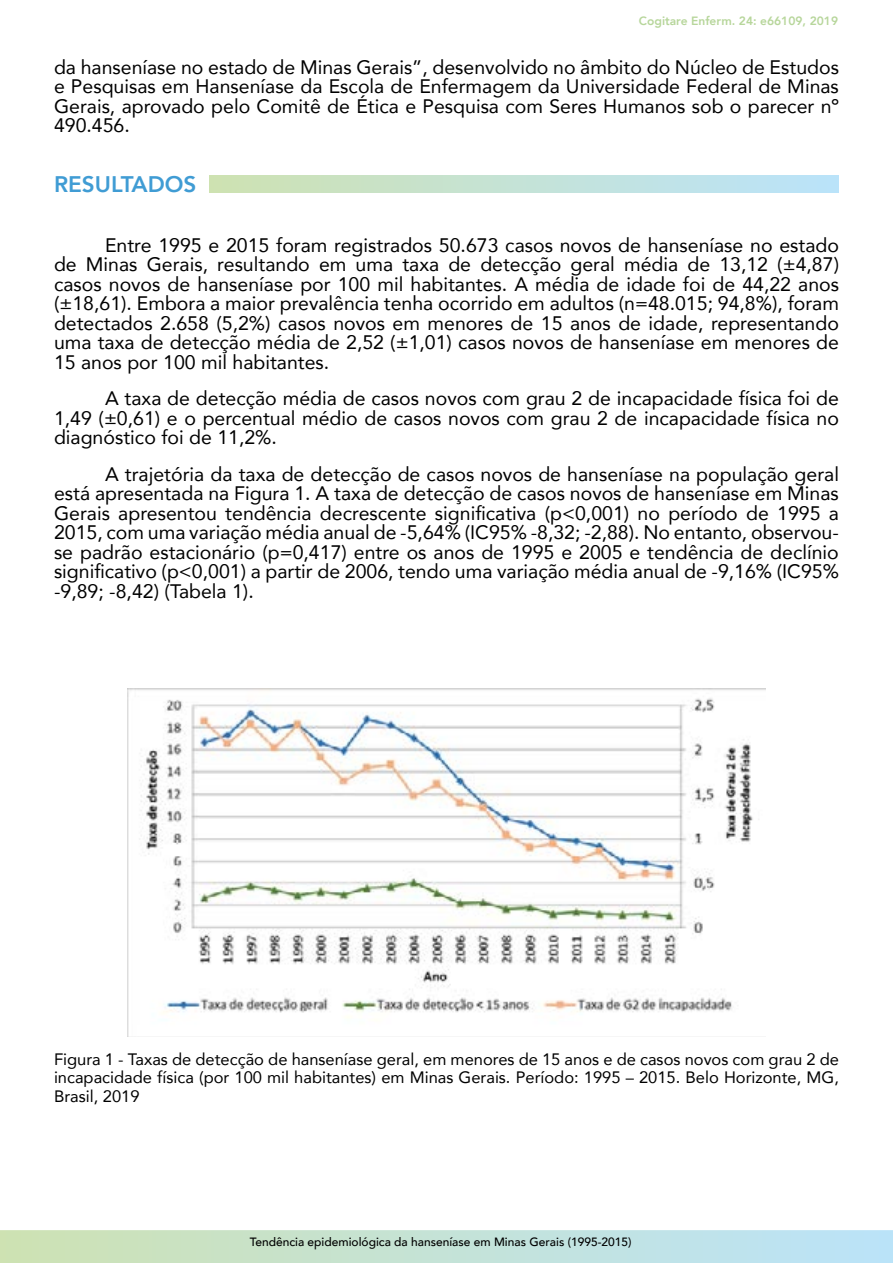
<style>
.page{position:relative;width:893px;height:1263px;background:#fff}
.page>*{position:absolute;margin:0;border:0;box-sizing:border-box;transform-origin:0 0}
.t1{font:800 22.5px "Avenir";color:#409cd4}
.t2{font:19.5px/19.5px "Avenir";color:#000;text-align:justify}
.t3{font:16.5px/18.8px "Avenir";color:#000;text-align:justify}
.t4{font:500 12px "Avenir";color:#000}
.t5{font:800 12px "Avenir";color:#b7d69b}
</style>
<div class="page">
<svg style="left:0;top:1230px;width:893px;height:33px;background:#c4e2d6"></svg>
<div style="left:210px;top:176px;width:629px;height:16px;background:linear-gradient(to right,#cee2b2,#bae3fb)"></div>
<img style="left:127px;top:688px;width:638px;height:348px">
<p class="t5" style="left:639px;top:12px;width:201px">Cogitare Enferm. 24: e66109, 2019</p>
<p class="t2" style="left:54px;top:56px;width:787px">da hanseníase no estado de Minas Gerais”, desenvolvido no âmbito do Núcleo de Estudos e Pesquisas em Hanseníase da Escola de Enfermagem da Universidade Federal de Minas Gerais, aprovado pelo Comitê de Ética e Pesquisa com Seres Humanos sob o parecer nº 490.456.</p>
<p class="t1" style="left:54px;top:167px;width:144px">RESULTADOS</p>
<p class="t2" style="left:54px;top:235px;width:787px;text-indent:51px">Entre 1995 e 2015 foram registrados 50.673 casos novos de hanseníase no estado de Minas Gerais, resultando em uma taxa de detecção geral média de 13,12 (±4,87) casos novos de hanseníase por 100 mil habitantes. A média de idade foi de 44,22 anos (±18,61). Embora a maior prevalência tenha ocorrido em adultos (n=48.015; 94,8%), foram detectados 2.658 (5,2%) casos novos em menores de 15 anos de idade, representando uma taxa de detecção média de 2,52 (±1,01) casos novos de hanseníase em menores de 15 anos por 100 mil habitantes.</p>
<p class="t2" style="left:54px;top:388px;width:786px;text-indent:51px">A taxa de detecção média de casos novos com grau 2 de incapacidade física foi de 1,49 (±0,61) e o percentual médio de casos novos com grau 2 de incapacidade física no diagnóstico foi de 11,2%.</p>
<p class="t2" style="left:54px;top:464px;width:786px;text-indent:51px">A trajetória da taxa de detecção de casos novos de hanseníase na população geral está apresentada na Figura 1. A taxa de detecção de casos novos de hanseníase em Minas Gerais apresentou tendência decrescente significativa (p&lt;0,001) no período de 1995 a 2015, com uma variação média anual de -5,64% (IC95% -8,32; -2,88). No entanto, observou&shy;se padrão estacionário (p=0,417) entre os anos de 1995 e 2005 e tendência de declínio significativo (p&lt;0,001) a partir de 2006, tendo uma variação média anual de -9,16% (IC95% -9,89; -8,42) (Tabela 1).</p>
<p class="t3" style="left:54px;top:1049px;width:786px">Figura 1 - Taxas de detecção de hanseníase geral, em menores de 15 anos e de casos novos com grau 2 de incapacidade física (por 100 mil habitantes) em Minas Gerais. Período: 1995 – 2015. Belo Horizonte, MG, Brasil, 2019</p>
<p class="t4" style="left:250px;top:1232px;width:383px">Tendência epidemiológica da hanseníase em Minas Gerais (1995-2015)</p>
</div>
